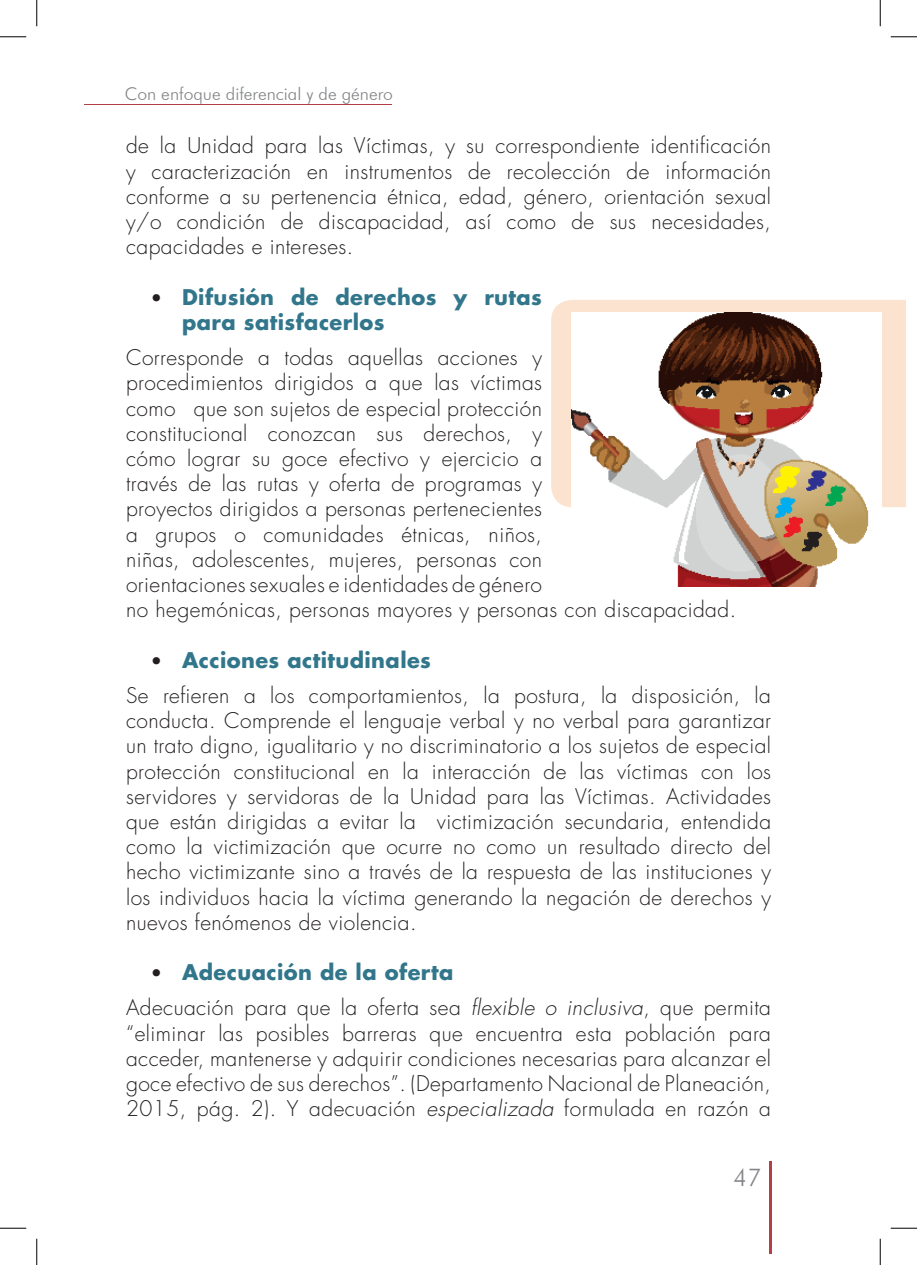
<style>
.page{position:relative;width:917px;height:1265px;background:#fff}
.page>*{position:absolute;margin:0;border:0;box-sizing:border-box;transform-origin:0 0}
.t1{font:300 24.5px "Futura BT";color:#828487}
.txt{font:300 21px/25.2px "Futura Std";letter-spacing:.02em;color:#231f20;text-align:justify}
.bullets{font:700 21px/25.2px "Futura Std";letter-spacing:.02em;color:#31768b}
.t2{font:300 17.5px "Futura BT";color:#828487}
.s1{font-weight:300;font-size:19.25px;color:#231f20}
.s2{font-style:italic}
</style>
<div class="page">
<hr style="left:769px;top:1161px;width:3px;height:91px;background:#b43f44">
<hr style="left:85px;top:104px;width:307px;height:1px;background:#b43f44">
<div style="left:551px;top:300px;width:354px;height:207px;background:#fbe3d0"></div>
<img style="left:572px;top:312px;width:310px;height:275px">
<svg style="left:0;top:36px;width:26px;height:1px"></svg>
<svg style="left:891px;top:36px;width:26px;height:1px"></svg>
<svg style="left:0;top:1227px;width:26px;height:1px"></svg>
<svg style="left:891px;top:1227px;width:26px;height:1px"></svg>
<svg style="left:36px;top:0;width:1px;height:26px"></svg>
<svg style="left:36px;top:1238px;width:1px;height:26px"></svg>
<svg style="left:880px;top:0;width:1px;height:26px"></svg>
<svg style="left:880px;top:1238px;width:1px;height:26px"></svg>
<p class="t2" style="left:125px;top:83px;width:270px">Con enfoque diferencial y de género</p>
<p class="txt" style="left:126px;top:134px;width:646px">de la Unidad para las Víctimas, y su correspondiente identificación y caracterización en instrumentos de recolección de información conforme a su pertenencia étnica, edad, género, orientación sexual y/o condición de discapacidad, así como de sus necesidades, capacidades e intereses.</p>
<p class="bullets" style="left:182px;top:284px;width:361px;text-indent:-32px"><span class="s1">•</span> Difusión de derechos y rutas para satisfacerlos</p>
<p class="txt" style="left:126px;top:345px;width:612px;text-align:left">Corresponde a todas aquellas acciones y<br>procedimientos dirigidos a que las víctimas<br>como que son sujetos de especial protección<br>constitucional conozcan sus derechos, y<br>cómo lograr su goce efectivo y ejercicio a<br>través de las rutas y oferta de programas y<br>proyectos dirigidos a personas pertenecientes<br>a grupos o comunidades étnicas, niños,<br>niñas, adolescentes, mujeres, personas con<br>orientaciones sexuales e identidades de género<br>no hegemónicas, personas mayores y personas con discapacidad.</p>
<p class="bullets" style="left:151px;top:646px;width:282px"><span class="s1">•</span> Acciones actitudinales</p>
<p class="txt" style="left:126px;top:683px;width:646px">Se refieren a los comportamientos, la postura, la disposición, la conducta. Comprende el lenguaje verbal y no verbal para garantizar un trato digno, igualitario y no discriminatorio a los sujetos de especial protección constitucional en la interacción de las víctimas con los servidores y servidoras de la Unidad para las Víctimas. Actividades que están dirigidas a evitar la victimización secundaria, entendida como la victimización que ocurre no como un resultado directo del hecho victimizante sino a través de la respuesta de las instituciones y los individuos hacia la víctima generando la negación de derechos y nuevos fenómenos de violencia.</p>
<p class="bullets" style="left:151px;top:959px;width:304px"><span class="s1">•</span> Adecuación de la oferta</p>
<p class="txt" style="left:126px;top:995px;width:646px">Adecuación para que la oferta sea <span class="s2">flexible o inclusiva</span>, que permita “eliminar las posibles barreras que encuentra esta población para acceder, mantenerse y adquirir condiciones necesarias para alcanzar el goce efectivo de sus derechos”. (Departamento Nacional de Planeación, 2015, pág. 2). Y adecuación <span class="s2">especializada</span> formulada en razón a</p>
<p class="t1" style="left:733px;top:1162px;width:30px">47</p>
</div>
